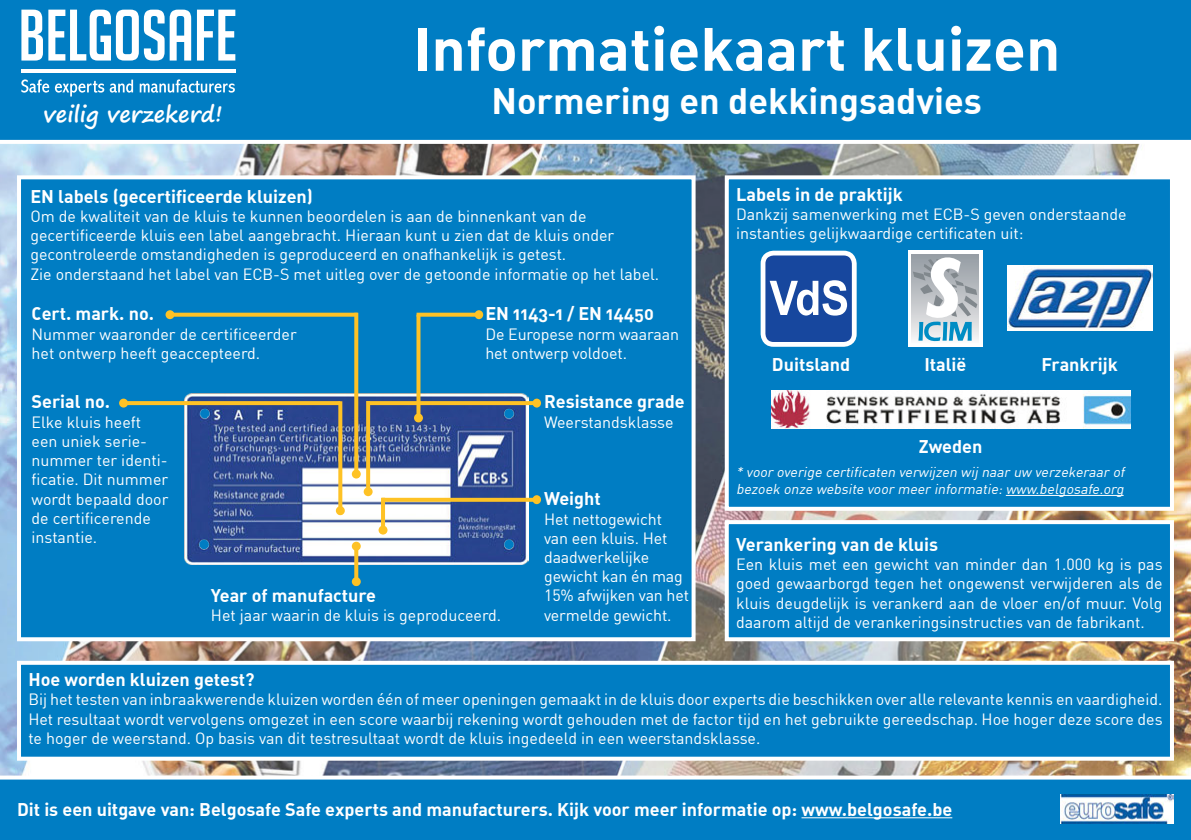
<style>
.page{position:relative;width:1191px;height:840px;background:#fff}
.page>*{position:absolute;margin:0;border:0;box-sizing:border-box;transform-origin:0 0}
.t1{font:60px "DIN Bold Alternate";color:#fff}
.t2{font:36px "DIN Bold Alternate";color:#fff}
.t3{font:700 22px "Segoe Print";color:#fff}
.t4{font:18px "DIN Bold Alternate";color:#fff}
.t5{font:16px/19.2px "DIN";color:#fff}
.t6{font:italic 14px/16.8px "DIN";color:#fff}
</style>
<div class="page">
<img style="left:0;top:144px;width:1191px;height:631px">
<div style="left:0;top:0;width:1191px;height:142px;background:#007dc3"></div>
<hr style="left:0;top:140px;width:1191px;height:4px;background:#fff">
<div style="left:0;top:777px;width:1191px;height:62px;background:#007dc3"></div>
<svg style="left:0;top:775px;width:1191px;height:4px"></svg>
<img style="left:1060px;top:794px;width:114px;height:28px">
<div style="left:17px;top:175px;width:678px;height:466px;background:#007dc3;border:4px solid #fff"></div>
<img style="left:184px;top:393px;width:344px;height:170px">
<svg style="left:354px;top:312px;width:4px;height:157px"></svg>
<div style="left:352px;top:469px;width:9px;height:9px;background:#fec225;border-radius:50%"></div>
<svg style="left:174px;top:312px;width:183px;height:4px"></svg>
<div style="left:165px;top:310px;width:9px;height:9px;background:#fec225;border-radius:50%"></div>
<svg style="left:370px;top:401px;width:162px;height:4px"></svg>
<div style="left:532px;top:398px;width:9px;height:9px;background:#fec225;border-radius:50%"></div>
<svg style="left:366px;top:401px;width:4px;height:86px"></svg>
<div style="left:364px;top:487px;width:8px;height:9px;background:#fec225;border-radius:50%"></div>
<svg style="left:338px;top:401px;width:4px;height:105px"></svg>
<div style="left:336px;top:506px;width:9px;height:9px;background:#fec225;border-radius:50%"></div>
<svg style="left:128px;top:401px;width:212px;height:4px"></svg>
<div style="left:119px;top:398px;width:9px;height:9px;background:#fec225;border-radius:50%"></div>
<svg style="left:385px;top:497px;width:147px;height:4px"></svg>
<div style="left:532px;top:495px;width:9px;height:9px;background:#fec225;border-radius:50%"></div>
<hr style="left:381px;top:497px;width:4px;height:34px;background:#fec225">
<svg style="left:354px;top:550px;width:4px;height:27px"></svg>
<div style="left:352px;top:577px;width:9px;height:8px;background:#fec225;border-radius:50%"></div>
<div style="left:352px;top:541px;width:9px;height:9px;background:#fec225;border-radius:50%"></div>
<div style="left:725px;top:175px;width:449px;height:335px;background:#007dc3;border:4px solid #fff"></div>
<hr style="left:1005px;top:495px;width:118px;height:1px;background:#fff">
<div style="left:17px;top:660px;width:1157px;height:100px;background:#007dc3;border:4px solid #fff"></div>
<div style="left:378px;top:525px;width:9px;height:9px;background:#fec225;border-radius:50%"></div>
<svg style="left:416px;top:312px;width:58px;height:4px"></svg>
<div style="left:474px;top:310px;width:9px;height:9px;background:#fec225;border-radius:50%"></div>
<svg style="left:416px;top:314px;width:4px;height:99px"></svg>
<div style="left:414px;top:413px;width:9px;height:9px;background:#fec225;border-radius:50%"></div>
<div style="left:762px;top:251px;width:93px;height:93px;background:#17479e;border-radius:11px"></div>
<div style="left:760px;top:250px;width:96px;height:96px;border:5px solid #fff;border-radius:11px"></div>
<svg style="left:769px;top:280px;width:78px;height:35px"></svg>
<div style="left:908px;top:250px;width:74px;height:96px;background:#fff"></div>
<svg style="left:911px;top:254px;width:67px;height:85px"></svg>
<svg style="left:912px;top:254px;width:65px;height:88px"></svg>
<img style="left:1007px;top:265px;width:145px;height:66px">
<img style="left:771px;top:390px;width:359px;height:38px">
<div style="left:725px;top:520px;width:449px;height:121px;background:#007dc3;border:4px solid #fff"></div>
<hr style="left:801px;top:816px;width:151px;height:1px;background:#fff">
<hr style="left:22px;top:69px;width:142px;height:3px;background:#fff">
<hr style="left:164px;top:69px;width:71px;height:3px;background:#fff">
<svg style="left:21px;top:79px;width:28px;height:14px"></svg>
<svg style="left:55px;top:81px;width:49px;height:15px"></svg>
<svg style="left:110px;top:80px;width:23px;height:13px"></svg>
<svg style="left:140px;top:79px;width:95px;height:14px"></svg>
<svg style="left:21px;top:10px;width:170px;height:50px"></svg>
<svg style="left:197px;top:10px;width:38px;height:50px"></svg>
<h3 class="t3" style="left:44px;top:94px;width:180px">veilig verzekerd!</h3>
<h1 class="t1" style="left:413px;top:10px;width:649px">Informatiekaart kluizen</h1>
<h2 class="t2" style="left:491px;top:77px;width:492px">Normering en dekkingsadvies</h2>
<p class="t4" style="left:30px;top:184px;width:284px">EN labels (gecertificeerde kluizen)</p>
<p class="t5" style="left:30px;top:206px;width:630px">Om de kwaliteit van de kluis te kunnen beoordelen is aan de binnenkant van de gecertificeerde kluis een label aangebracht. Hieraan kunt u zien dat de kluis onder gecontroleerde omstandigheden is geproduceerd en onafhankelijk is getest.<br>Zie onderstaand het label van ECB-S met uitleg over de getoonde informatie op het label.</p>
<p class="t4" style="left:32px;top:302px;width:124px">Cert. mark. no.</p>
<p class="t5" style="left:32px;top:324px;width:267px">Nummer waaronder de certificeerder het ontwerp heeft geaccepteerd.</p>
<p class="t4" style="left:544px;top:390px;width:142px">Resistance grade</p>
<p class="t5" style="left:544px;top:411px;width:131px">Weerstandsklasse</p>
<p class="t4" style="left:485px;top:302px;width:170px">EN 1143-1 / EN 14450</p>
<p class="t5" style="left:485px;top:324px;width:195px">De Europese norm waaraan het ontwerp voldoet.</p>
<p class="t4" style="left:32px;top:390px;width:80px">Serial no.</p>
<p class="t5" style="left:32px;top:412px;width:138px">Elke kluis heeft een uniek serie&shy;nummer ter identi&shy;ficatie. Dit nummer wordt bepaald door de certificerende instantie.</p>
<p class="t4" style="left:544px;top:486px;width:58px">Weight</p>
<p class="t5" style="left:544px;top:508px;width:146px">Het nettogewicht van een kluis. Het daadwerkelijke gewicht kan én mag<br>15% afwijken van het vermelde gewicht.</p>
<p class="t4" style="left:211px;top:583px;width:167px">Year of manufacture</p>
<p class="t5" style="left:211px;top:605px;width:292px">Het jaar waarin de kluis is geproduceerd.</p>
<p class="t4" style="left:736px;top:182px;width:168px">Labels in de praktijk</p>
<p class="t5" style="left:736px;top:204px;width:392px">Dankzij samenwerking met ECB-S geven onderstaande instanties gelijkwaardige certificaten uit:</p>
<p class="t4" style="left:772px;top:352px;width:80px">Duitsland</p>
<p class="t4" style="left:924px;top:352px;width:44px">Italië</p>
<p class="t4" style="left:1041px;top:352px;width:78px">Frankrijk</p>
<p class="t4" style="left:919px;top:434px;width:65px">Zweden</p>
<p class="t6" style="left:736px;top:463px;width:393px">* voor overige certificaten verwijzen wij naar uw verzekeraar of bezoek onze website voor meer informatie:www.belgosafe.org</p>
<p class="t4" style="left:736px;top:532px;width:204px">Verankering van de kluis</p>
<p class="t5" style="left:736px;top:554px;width:428px;text-align:justify">Een kluis met een gewicht van minder dan 1.000 kg is pas goed gewaarborgd tegen het ongewenst verwijderen als de kluis deugdelijk is verankerd aan de vloer en/of muur. Volg daarom altijd de verankeringsinstructies van de fabrikant.</p>
<p class="t4" style="left:28px;top:667px;width:228px">Hoe worden kluizen getest?</p>
<p class="t5" style="left:28px;top:689px;width:1135px;text-align:justify">Bij het testen van inbraakwerende kluizen worden één of meer openingen gemaakt in de kluis door experts die beschikken over alle relevante kennis en vaardigheid.<br>Het resultaat wordt vervolgens omgezet in een score waarbij rekening wordt gehouden met de factor tijd en het gebruikte gereedschap. Hoe hoger deze score des te hoger de weerstand. Op basis van dit testresultaat wordt de kluis ingedeeld in een weerstandsklasse.</p>
<p class="t4" style="left:17px;top:797px;width:936px">Dit is een uitgave van: Belgosafe Safe experts and manufacturers. Kijk voor meer informatie op: www.belgosafe.be</p>
</div>
